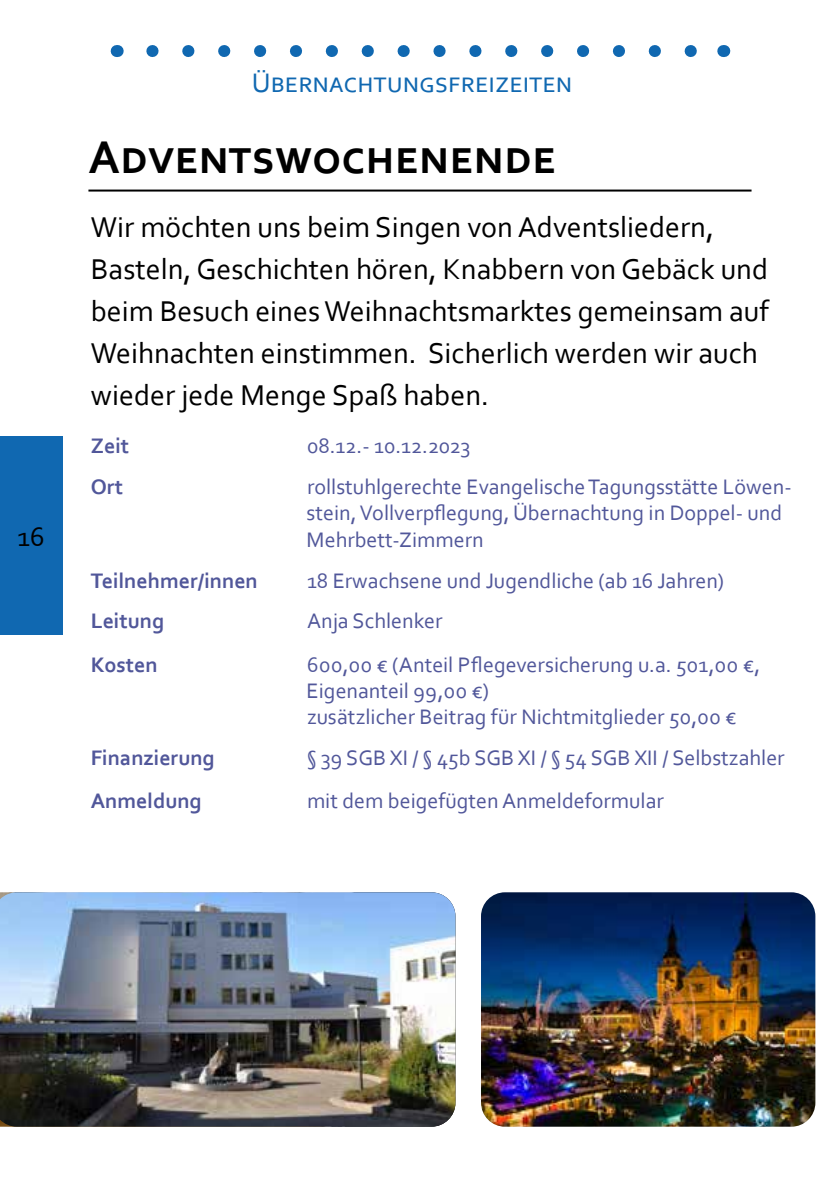
<style>
.page{position:relative;width:840px;height:1191px;background:#fff}
.page>*{position:absolute;margin:0;border:0;box-sizing:border-box;transform-origin:0 0}
.t1{font:700 48px "Corbel";color:#000}
.t2{font:30px/42px "Corbel";color:#000}
.t3{font:28px "Corbel";color:#1068b1}
.t4{font:28px "Corbel";color:#000}
.t5{font:22px/26.4px "Corbel";color:#51579a}
.t6{font:700 22px "Corbel";color:#51579a}
</style>
<div class="page">
<svg style="left:152px;top:45px;width:545px;height:12px"></svg>
<svg style="left:117px;top:45px;width:1px;height:12px"></svg>
<svg style="left:723px;top:45px;width:1px;height:12px"></svg>
<div style="left:0;top:437px;width:62px;height:198px;background:#1068b1"></div>
<hr style="left:88px;top:189px;width:663px;height:2px;background:#000">
<img style="left:0;top:892px;width:455px;height:234px">
<img style="left:481px;top:892px;width:333px;height:234px">
<p class="t4" style="left:18px;top:520px;width:29px">16</p>
<p class="t3" style="left:252px;top:65px;width:322px">Übernachtungsfreizeiten</p>
<h1 class="t1" style="left:88px;top:127px;width:469px">Adventswochenende</h1>
<p class="t2" style="left:91px;top:205px;width:679px">Wir möchten uns beim Singen von Adventsliedern, Basteln, Geschichten hören, Knabbern von Gebäck und beim Besuch eines Weihnachtsmarktes gemeinsam auf Weihnachten einstimmen. Sicherlich werden wir auch wieder jede Menge Spaß haben.</p>
<p class="t6" style="left:91px;top:432px;width:40px">Zeit</p>
<p class="t5" style="left:307px;top:432px;width:165px">08.12.- 10.12.2023</p>
<p class="t6" style="left:91px;top:473px;width:34px">Ort</p>
<p class="t5" style="left:306px;top:473px;width:486px">rollstuhlgerechte Evangelische Tagungsstätte Löwen&shy;stein, Vollverpflegung, Übernachtung in Doppel- und<br>Mehrbett-Zimmern</p>
<p class="t6" style="left:91px;top:566px;width:168px">Teilnehmer/innen</p>
<p class="t5" style="left:307px;top:566px;width:418px">18 Erwachsene und Jugendliche (ab 16 Jahren)</p>
<p class="t6" style="left:91px;top:607px;width:75px">Leitung</p>
<p class="t5" style="left:307px;top:607px;width:137px">Anja Schlenker</p>
<p class="t6" style="left:91px;top:650px;width:68px">Kosten</p>
<p class="t5" style="left:306px;top:650px;width:454px">600,00 € (Anteil Pflegeversicherung u.a. 501,00 €,<br>Eigenanteil 99,00 €)<br>zusätzlicher Beitrag für Nichtmitglieder 50,00 €</p>
<p class="t6" style="left:91px;top:744px;width:125px">Finanzierung</p>
<p class="t5" style="left:307px;top:744px;width:479px">§ 39 SGB XI / § 45b SGB XI / § 54 SGB XII / Selbstzahler</p>
<p class="t6" style="left:91px;top:787px;width:112px">Anmeldung</p>
<p class="t5" style="left:307px;top:787px;width:358px">mit dem beigefügten Anmeldeformular</p>
</div>
